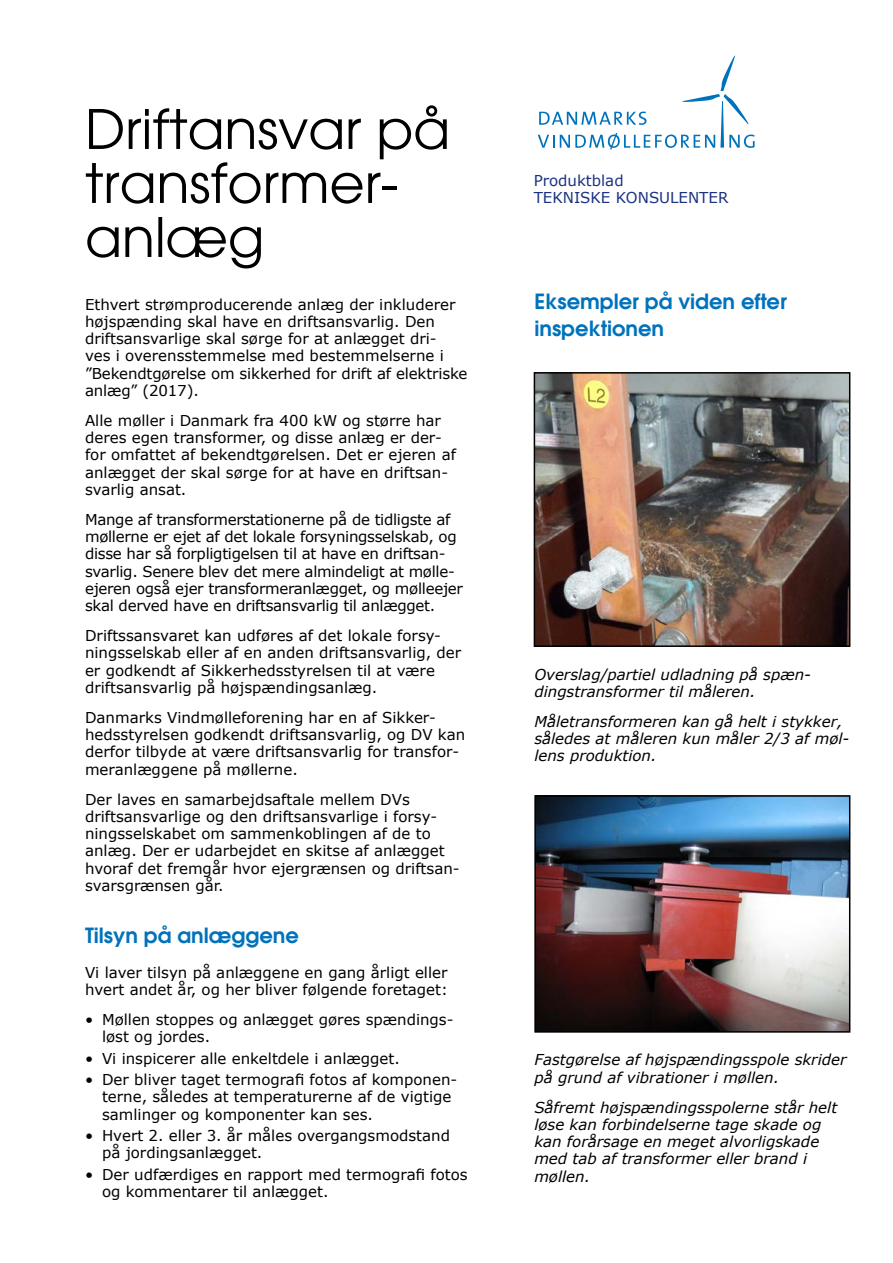
<style>
.page{position:relative;width:893px;height:1263px;background:#fff}
.page>*{position:absolute;margin:0;border:0;box-sizing:border-box;transform-origin:0 0}
.t1{font:54px/54px "Avant Garde";color:#000}
.t2{font:600 21px/27px "Avant Garde";color:#0072bc}
.t3{font:15px/17.2px "Verdana";color:#000}
.t4{font:italic 15px/17.2px "Verdana";color:#000}
.t5{font:15px/17.2px "Verdana";letter-spacing:-.02em;color:#000}
.t6{font:15px/17.2px "Verdana";color:#1b3281}
</style>
<div class="page">
<svg style="left:538px;top:56px;width:216px;height:94px"></svg>
<img style="left:537px;top:375px;width:310px;height:269px">
<div style="left:534px;top:372px;width:316px;height:275px;border:2px solid #000"></div>
<img style="left:537px;top:798px;width:310px;height:232px">
<div style="left:534px;top:795px;width:316px;height:238px;border:2px solid #000"></div>
<h1 class="t1" style="left:85px;top:103px;width:366px">Driftansvar på transformer&shy;anlæg</h1>
<p class="t3" style="left:85px;top:295px;width:384px">Ethvert strømproducerende anlæg der inkluderer højspænding skal have en driftsansvarlig. Den driftsansvarlige skal sørge for at anlægget dri-<br>ves i overensstemmelse med bestemmelserne i ”Bekendtgørelse om sikkerhed for drift af elektriske anlæg” (2017).</p>
<p class="t3" style="left:85px;top:411px;width:372px">Alle møller i Danmark fra 400 kW og større har deres egen transformer, og disse anlæg er der&shy;for omfattet af bekendtgørelsen. Det er ejeren af anlægget der skal sørge for at have en driftsan&shy;svarlig ansat.</p>
<p class="t5" style="left:85px;top:510px;width:379px">Mange af transformerstationerne på de tidligste af møllerne er ejet af det lokale forsyningsselskab, og disse har så forpligtigelsen til at have en driftsan&shy;svarlig. Senere blev det mere almindeligt at mølle&shy;ejeren også ejer transformeranlægget, og mølleejer skal derved have en driftsansvarlig til anlægget.</p>
<p class="t3" style="left:85px;top:627px;width:378px">Driftssansvaret kan udføres af det lokale forsy&shy;ningsselskab eller af en anden driftsansvarlig, der er godkendt af Sikkerhedsstyrelsen til at være driftsansvarlig på højspændingsanlæg.</p>
<p class="t3" style="left:85px;top:708px;width:382px">Danmarks Vindmølleforening har en af Sikker&shy;hedsstyrelsen godkendt driftsansvarlig, og DV kan derfor tilbyde at være driftsansvarlig for transfor&shy;meranlæggene på møllerne.</p>
<p class="t3" style="left:85px;top:790px;width:376px">Der laves en samarbejdsaftale mellem DVs driftsansvarlige og den driftsansvarlige i forsy&shy;ningsselskabet om sammenkoblingen af de to anlæg. Der er udarbejdet en skitse af anlægget hvoraf det fremgår hvor ejergrænsen og driftsan&shy;svarsgrænsen går.</p>
<h2 class="t2" style="left:85px;top:922px;width:215px">Tilsyn på anlæggene</h2>
<p class="t3" style="left:85px;top:963px;width:364px">Vi laver tilsyn på anlæggene en gang årligt eller hvert andet år, og her bliver følgende foretaget:</p>
<p class="t3" style="left:102px;top:1011px;width:353px;text-indent:-17px">• Møllen stoppes og anlægget gøres spændings&shy;løst og jordes.</p>
<p class="t3" style="left:85px;top:1049px;width:316px">• Vi inspicerer alle enkeltdele i anlægget.</p>
<p class="t3" style="left:102px;top:1071px;width:357px;text-indent:-17px">• Der bliver taget termografi fotos af komponen&shy;terne, således at temperaturerne af de vigtige samlinger og komponenter kan ses.</p>
<p class="t3" style="left:102px;top:1127px;width:349px;text-indent:-17px">• Hvert 2. eller 3. år måles overgangsmodstand på jordingsanlægget.</p>
<p class="t3" style="left:102px;top:1166px;width:367px;text-indent:-17px">• Der udfærdiges en rapport med termografi fotos og kommentarer til anlægget.</p>
<p class="t6" style="left:534px;top:172px;width:196px">Produktblad<br>TEKNISKE KONSULENTER</p>
<h2 class="t2" style="left:534px;top:288px;width:254px">Eksempler på viden efter inspektionen</h2>
<p class="t4" style="left:534px;top:665px;width:278px">Overslag/partiel udladning på spæn&shy;dingstransformer til måleren.</p>
<p class="t4" style="left:534px;top:713px;width:316px">Måletransformeren kan gå helt i stykker, således at måleren kun måler 2/3 af møl&shy;lens produktion.</p>
<p class="t4" style="left:534px;top:1051px;width:314px">Fastgørelse af højspændingsspole skrider på grund af vibrationer i møllen.</p>
<p class="t4" style="left:534px;top:1098px;width:304px">Såfremt højspændingsspolerne står helt løse kan forbindelserne tage skade og kan forårsage en meget alvorligskade med tab af transformer eller brand i møllen.</p>
</div>
